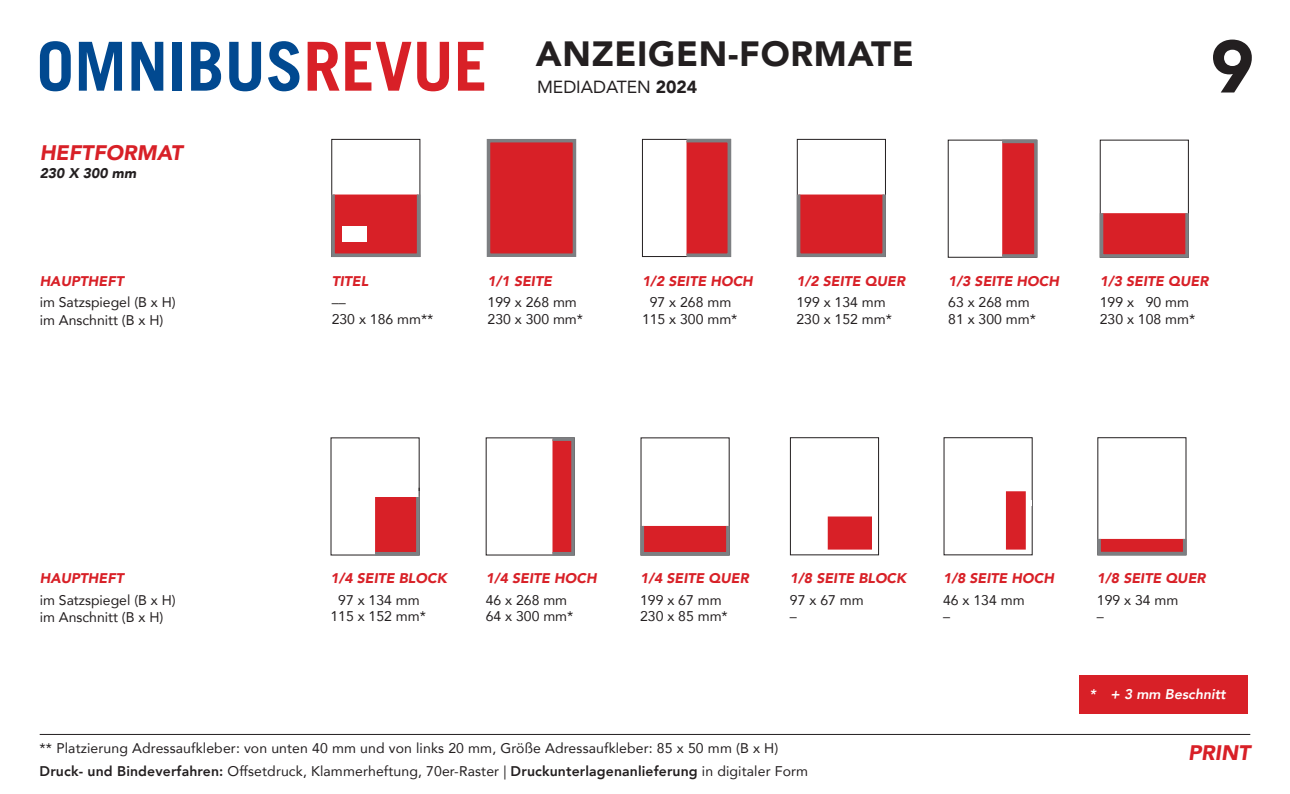
<style>
.page{position:relative;width:1290px;height:794px;background:#fff}
.page>*{position:absolute;margin:0;border:0;box-sizing:border-box;transform-origin:0 0}
.t1{font:900 73.5px "Avenir";color:#231f20}
.t2{font:900 35px "Avenir";letter-spacing:.02em;color:#231f20}
.t3{font:italic 900 21px "Avenir";color:#d82027}
.t4{font:17.5px "Avenir";color:#231f20}
.t5{font:14px/16.6px "Avenir";color:#231f20}
.t6{font:italic 900 14px "Avenir";color:#d82027}
.t7{font:italic 800 14px "Avenir";color:#fff}
.t8{font:italic 900 14px "Avenir";color:#231f20}
.s1{font-weight:900}
.s2{font-weight:800}
</style>
<div class="page">
<hr style="left:40px;top:734px;width:1210px;height:1px;background:#231f20">
<svg style="left:172px;top:42px;width:1px;height:49px"></svg>
<svg style="left:39px;top:41px;width:83px;height:51px"></svg>
<svg style="left:131px;top:41px;width:33px;height:50px"></svg>
<div style="left:173px;top:42px;width:9px;height:49px;background:#014990"></div>
<svg style="left:191px;top:41px;width:259px;height:51px"></svg>
<svg style="left:458px;top:41px;width:27px;height:50px"></svg>
<div style="left:487px;top:139px;width:89px;height:118px;background:#d82027;border:4px solid #7d7f82"></div>
<div style="left:642px;top:139px;width:89px;height:118px;border:1px solid #231f20"></div>
<div style="left:685px;top:139px;width:46px;height:118px;background:#d82027;border:4px solid #7d7f82"></div>
<div style="left:551px;top:437px;width:24px;height:118px;background:#d82027;border:4px solid #7d7f82"></div>
<div style="left:1000px;top:140px;width:38px;height:118px;background:#d82027;border:4px solid #7d7f82"></div>
<div style="left:640px;top:524px;width:89px;height:31px;background:#d82027;border:4px solid #7d7f82"></div>
<div style="left:797px;top:139px;width:89px;height:118px;border:1px solid #231f20"></div>
<div style="left:797px;top:193px;width:89px;height:64px;background:#d82027;border:4px solid #7d7f82"></div>
<div style="left:1100px;top:140px;width:89px;height:118px;border:1px solid #231f20"></div>
<div style="left:1100px;top:211px;width:89px;height:47px;background:#d82027;border:4px solid #7d7f82"></div>
<div style="left:373px;top:493px;width:47px;height:62px;background:#d82027;border:4px solid #7d7f82"></div>
<div style="left:375px;top:491px;width:46px;height:6px;background:#fff"></div>
<div style="left:790px;top:437px;width:89px;height:118px;border:1px solid #231f20"></div>
<div style="left:1097px;top:437px;width:89px;height:118px;border:1px solid #231f20"></div>
<div style="left:1097px;top:537px;width:89px;height:18px;background:#d82027;border:4px solid #7d7f82"></div>
<div style="left:1079px;top:675px;width:169px;height:39px;background:#d82027"></div>
<div style="left:331px;top:139px;width:89px;height:118px;border:1px solid #231f20"></div>
<div style="left:331px;top:193px;width:89px;height:64px;background:#d82027;border:4px solid #7d7f82"></div>
<div style="left:342px;top:226px;width:25px;height:15px;background:#fff"></div>
<div style="left:828px;top:516px;width:44px;height:33px;background:#d82027;border:2px solid #d82027"></div>
<div style="left:1006px;top:491px;width:20px;height:58px;background:#d82027;border:2px solid #d82027"></div>
<h3 class="t3" style="left:40px;top:136px;width:144px">HEFTFORMAT</h3>
<p class="t8" style="left:40px;top:161px;width:98px">230 X 300 mm</p>
<p class="t6" style="left:40px;top:269px;width:86px">HAUPTHEFT</p>
<p class="t5" style="left:40px;top:293px;width:138px;line-height:17.5px">im Satzspiegel (B x H) im Anschnitt (B x H)</p>
<p class="t6" style="left:40px;top:567px;width:86px">HAUPTHEFT</p>
<p class="t5" style="left:40px;top:591px;width:138px;line-height:17.5px">im Satzspiegel (B x H) im Anschnitt (B x H)</p>
<h2 class="t2" style="left:536px;top:24px;width:380px">ANZEIGEN-FORMATE</h2>
<p class="t4" style="left:537px;top:73px;width:162px">MEDIADATEN <span class="s1">2024</span></p>
<h1 class="t1" style="left:1210px;top:4px;width:45px">9</h1>
<p class="t6" style="left:332px;top:269px;width:38px">TITEL</p>
<p class="t5" style="left:332px;top:294px;width:103px">––<br>230 x 186 mm**</p>
<p class="t6" style="left:488px;top:269px;width:66px">1/1 SEITE</p>
<p class="t5" style="left:488px;top:294px;width:97px">199 x 268 mm<br>230 x 300 mm*</p>
<p class="t6" style="left:642px;top:269px;width:112px">1/2 SEITE HOCH</p>
<p class="t5" style="left:642px;top:294px;width:97px;text-align:center">97 x 268 mm<br>115 x 300 mm*</p>
<p class="t6" style="left:796px;top:269px;width:110px">1/2 SEITE QUER</p>
<p class="t5" style="left:796px;top:294px;width:97px">199 x 134 mm<br>230 x 152 mm*</p>
<p class="t6" style="left:948px;top:269px;width:112px">1/3 SEITE HOCH</p>
<p class="t5" style="left:948px;top:293px;width:89px">63 x 268 mm<br>81 x 300 mm*</p>
<p class="t6" style="left:1100px;top:269px;width:110px">1/3 SEITE QUER</p>
<p class="t5" style="left:1100px;top:293px;width:97px">199 x 90 mm<br>230 x 108 mm*</p>
<p class="t6" style="left:330px;top:567px;width:118px">1/4 SEITE BLOCK</p>
<p class="t5" style="left:330px;top:591px;width:97px;text-align:center">97 x 134 mm<br>115 x 152 mm*</p>
<p class="t6" style="left:486px;top:567px;width:112px">1/4 SEITE HOCH</p>
<p class="t5" style="left:486px;top:591px;width:89px">46 x 268 mm<br>64 x 300 mm*</p>
<p class="t6" style="left:640px;top:567px;width:110px">1/4 SEITE QUER</p>
<p class="t5" style="left:640px;top:591px;width:89px">199 x 67 mm<br>230 x 85 mm*</p>
<p class="t6" style="left:790px;top:566px;width:118px">1/8 SEITE BLOCK</p>
<p class="t5" style="left:790px;top:591px;width:75px">97 x 67 mm –</p>
<p class="t6" style="left:943px;top:566px;width:112px">1/8 SEITE HOCH</p>
<p class="t5" style="left:943px;top:591px;width:83px">46 x 134 mm –</p>
<p class="t6" style="left:1097px;top:566px;width:110px">1/8 SEITE QUER</p>
<p class="t5" style="left:1097px;top:591px;width:83px">199 x 34 mm –</p>
<p class="t7" style="left:1089px;top:686px;width:138px">* + 3 mm Beschnitt</p>
<p class="t5" style="left:40px;top:736px;width:770px;line-height:22.8px">** Platzierung Adressaufkleber: von unten 40 mm und von links 20 mm, Größe Adressaufkleber: 85 x 50 mm (B x H)<br><span class="s2">Druck- und Bindeverfahren:</span> Offsetdruck, Klammerheftung, 70er-Raster | <span class="s2">Druckunterlagenanlieferung</span> in digitaler Form</p>
<h3 class="t3" style="left:1188px;top:735px;width:64px">PRINT</h3>
</div>
